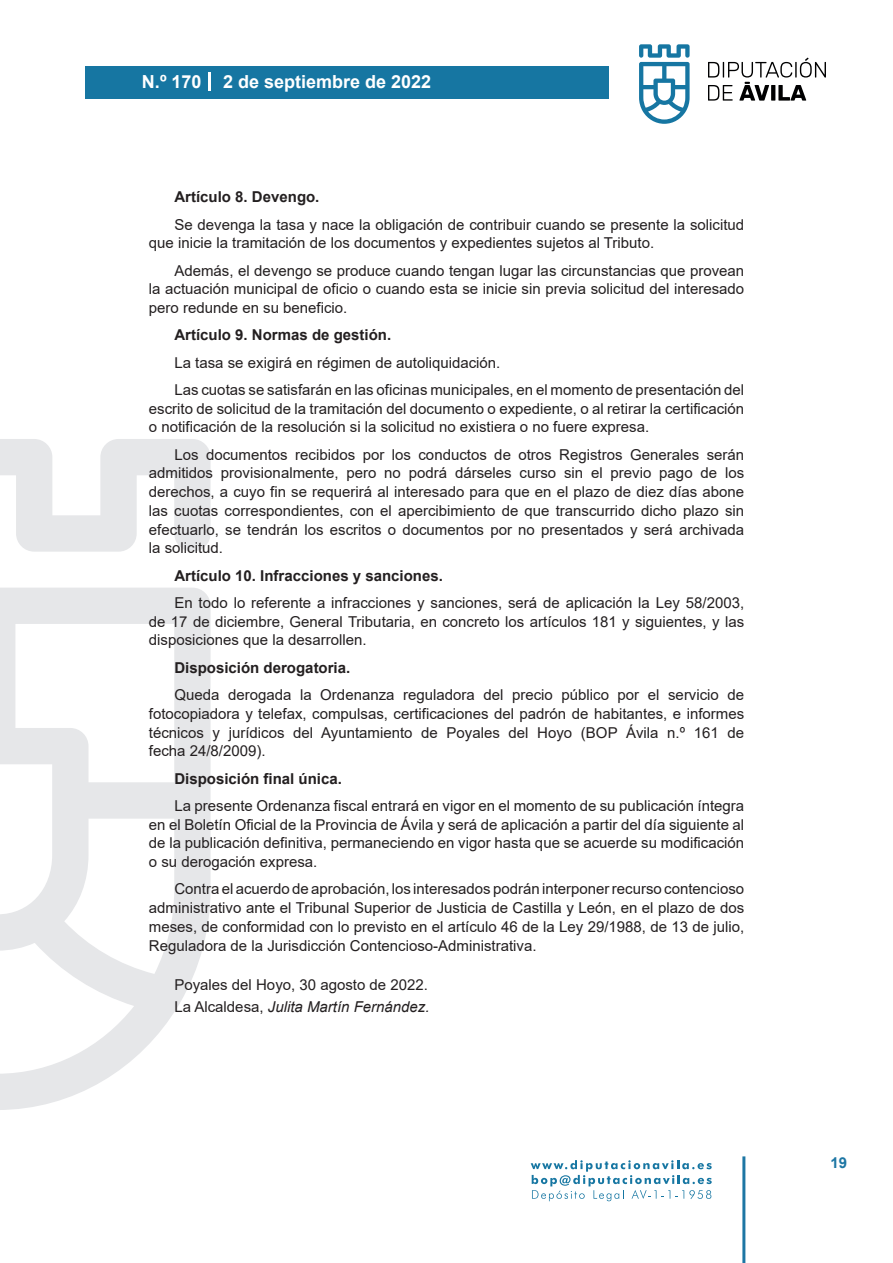
<style>
.page{position:relative;width:893px;height:1263px;background:#fff}
.page>*{position:absolute;margin:0;border:0;box-sizing:border-box;transform-origin:0 0}
.t1{font:700 18px "Arial";color:#fff}
.t2{font:15px/18.8px "Arial";color:#231f20;text-align:justify}
.t3{font:700 15px "Arial";color:#231f20}
.t4{font:700 15px "Arial";color:#1d76a4}
.s1{font-style:italic}
</style>
<div class="page">
<svg style="left:531px;top:1160px;width:181px;height:41px"></svg>
<div style="left:85px;top:66px;width:523px;height:33px;background:#1676a2"></div>
<svg style="left:639px;top:44px;width:51px;height:80px"></svg>
<svg style="left:708px;top:58px;width:118px;height:43px"></svg>
<hr style="left:742px;top:1156px;width:3px;height:107px;background:#1d76a4">
<svg style="left:208px;top:72px;width:2px;height:18px"></svg>
<svg style="left:0;top:439px;width:211px;height:671px"></svg>
<p class="t1" style="left:142px;top:69px;width:291px">N.º 170 2 de septiembre de 2022</p>
<p class="t3" style="left:174px;top:187px;width:147px">Artículo 8. Devengo.</p>
<p class="t2" style="left:149px;top:215px;width:597px;text-indent:26px">Se devenga la tasa y nace la obligación de contribuir cuando se presente la solicitud que inicie la tramitación de los documentos y expedientes sujetos al Tributo.</p>
<p class="t2" style="left:149px;top:261px;width:597px;text-indent:26px">Además, el devengo se produce cuando tengan lugar las circunstancias que provean la actuación municipal de oficio o cuando esta se inicie sin previa solicitud del interesado pero redunde en su beneficio.</p>
<p class="t3" style="left:174px;top:325px;width:218px">Artículo 9. Normas de gestión.</p>
<p class="t2" style="left:174px;top:349px;width:571px;line-height:27.3px">La tasa se exigirá en régimen de autoliquidación.<br>Las cuotas se satisfarán en las oficinas municipales, en el momento de presentación del</p>
<p class="t2" style="left:149px;top:399px;width:597px">escrito de solicitud de la tramitación del documento o expediente, o al retirar la certificación o notificación de la resolución si la solicitud no existiera o no fuere expresa.</p>
<p class="t2" style="left:149px;top:445px;width:597px;text-indent:26px">Los documentos recibidos por los conductos de otros Registros Generales serán admitidos provisionalmente, pero no podrá dárseles curso sin el previo pago de los derechos, a cuyo fin se requerirá al interesado para que en el plazo de diez días abone las cuotas correspondientes, con el apercibimiento de que transcurrido dicho plazo sin efectuarlo, se tendrán los escritos o documentos por no presentados y será archivada la solicitud.</p>
<p class="t3" style="left:174px;top:565px;width:270px">Artículo 10. Infracciones y sanciones.</p>
<p class="t2" style="left:149px;top:593px;width:597px;text-indent:26px">En todo lo referente a infracciones y sanciones, será de aplicación la Ley 58/2003, de 17 de diciembre, General Tributaria, en concreto los artículos 181 y siguientes, y las disposiciones que la desarrollen.</p>
<p class="t3" style="left:174px;top:657px;width:177px">Disposición derogatoria.</p>
<p class="t2" style="left:149px;top:685px;width:597px;text-indent:26px">Queda derogada la Ordenanza reguladora del precio público por el servicio de fotocopiadora y telefax, compulsas, certificaciones del padrón de habitantes, e informes técnicos y jurídicos del Ayuntamiento de Poyales del Hoyo (BOP Ávila n.º 161 de fecha 24/8/2009).</p>
<p class="t3" style="left:174px;top:768px;width:169px">Disposición final única.</p>
<p class="t2" style="left:149px;top:796px;width:597px;text-indent:26px">La presente Ordenanza fiscal entrará en vigor en el momento de su publicación íntegra en el Boletín Oficial de la Provincia de Ávila y será de aplicación a partir del día siguiente al de la publicación definitiva, permaneciendo en vigor hasta que se acuerde su modificación o su derogación expresa.</p>
<p class="t2" style="left:149px;top:879px;width:597px;text-indent:26px">Contra el acuerdo de aprobación, los interesados podrán interponer recurso contencioso administrativo ante el Tribunal Superior de Justicia de Castilla y León, en el plazo de dos meses, de conformidad con lo previsto en el artículo 46 de la Ley 29/1988, de 13 de julio, Reguladora de la Jurisdicción Contencioso-Administrativa.</p>
<p class="t2" style="left:174px;top:973px;width:257px;line-height:22.2px">Poyales del Hoyo, 30 agosto de 2022.<br>La Alcaldesa, <span class="s1">Julita Martín Fernández.</span></p>
<p class="t4" style="left:831px;top:1152px;width:18px">19</p>
</div>
